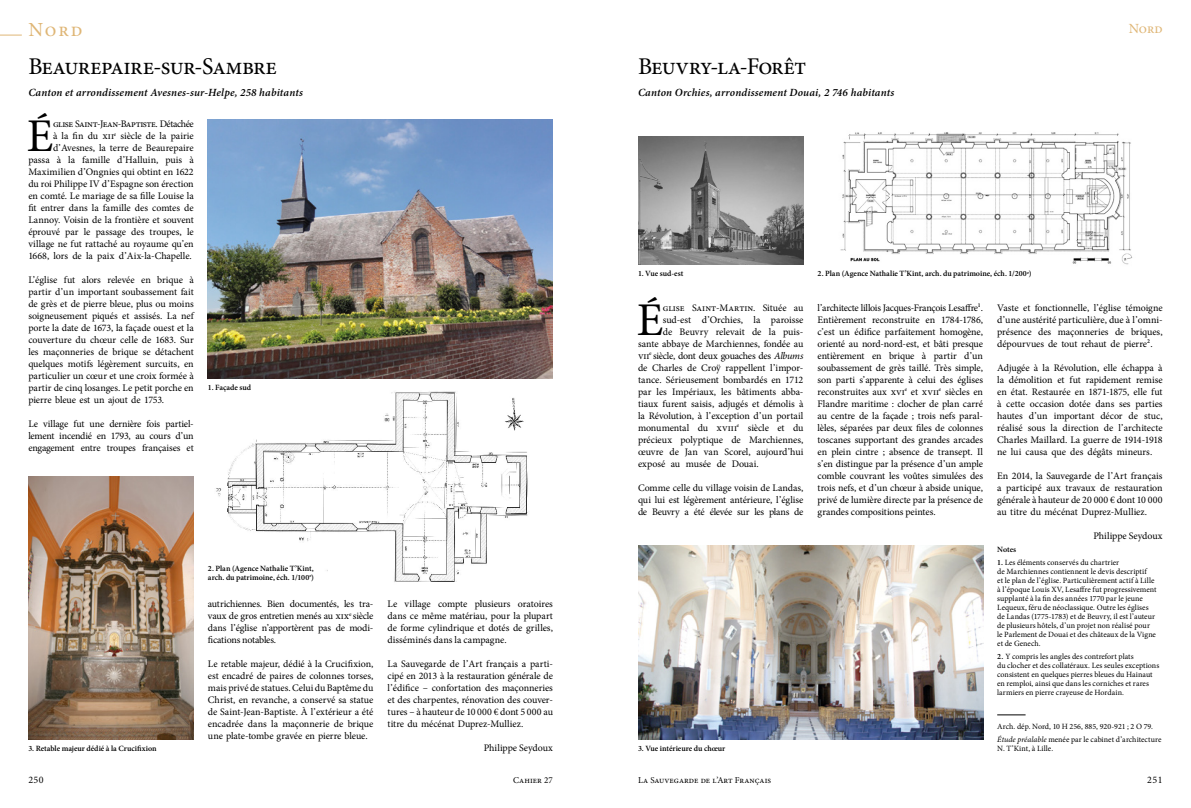
<style>
.page{position:relative;width:1191px;height:808px;background:#fff}
.page>*{position:absolute;margin:0;border:0;box-sizing:border-box;transform-origin:0 0}
.t1{font:46.9px "Minion Pro";color:#000}
.t2{font:24px "Minion Pro";letter-spacing:-.025em;color:#000}
.t3{font:20px "Minion Pro";color:#dfb676}
.t4{font:14px "Minion Pro";color:#dfb676}
.t5{font:italic 600 11px "Minion Pro";letter-spacing:.015em;color:#000}
.t6{font:10px/12px "Minion Pro";letter-spacing:-.015em;color:#000;text-align:justify}
.t7{font:9px "Minion Pro";letter-spacing:.005em;color:#000}
.t8{font:8px/9px "Minion Pro";letter-spacing:-.005em;color:#000}
.t9{font:600 8px/9px "Minion Pro";letter-spacing:-.005em;color:#000}
.s1{font-style:italic}
.s2{font-weight:600}
</style>
<div class="page">
<img style="left:216px;top:391px;width:312px;height:191px">
<svg style="left:0;top:35px;width:22px;height:1px"></svg>
<img style="left:208px;top:120px;width:345px;height:259px">
<img style="left:28px;top:476px;width:166px;height:263px">
<img style="left:638px;top:137px;width:165px;height:128px">
<img style="left:840px;top:132px;width:293px;height:133px">
<img style="left:638px;top:546px;width:345px;height:194px">
<svg style="left:997px;top:715px;width:28px;height:1px"></svg>
<h3 class="t3" style="left:28px;top:16px;width:56px">Nord</h3>
<h2 class="t2" style="left:28px;top:50px;width:250px">Beaurepaire-sur-Sambre</h2>
<p class="t5" style="left:28px;top:85px;width:276px">Canton et arrondissement Avesnes-sur-Helpe, 258 habitants</p>
<h1 class="t1" style="left:27px;top:105px;width:28px">É</h1>
<p class="t6" style="left:28px;top:118px;width:167px;text-align:right">glise Saint-Jean-Baptiste. Détachée<br>à la fin du xii<sup>e</sup> siècle de la pairie d’Avesnes, la terre de Beaurepaire<br>passa à la famille d’Halluin, puis à Maximilien d’Ongnies qui obtint en 1622 du roi Philippe IV d’Espagne son érection en comté. Le mariage de sa fille Louise la fit entrer dans la famille des comtes de Lannoy. Voisin de la frontière et souvent éprouvé par le passage des troupes, le village ne fut rattaché au royaume qu’en 1668, lors de la paix d’Aix-la-Chapelle.</p>
<p class="t6" style="left:28px;top:274px;width:168px">L’église fut alors relevée en brique à partir d’un important soubassement fait de grès et de pierre bleue, plus ou moins soigneusement piqués et assisés. La nef porte la date de 1673, la façade ouest et la couverture du chœur celle de 1683. Sur les maçonneries de brique se détachent quelques motifs légèrement surcuits, en particulier un cœur et une croix formée à partir de cinq losanges. Le petit porche en pierre bleue est un ajout de 1753.</p>
<p class="t6" style="left:28px;top:418px;width:167px">Le village fut une dernière fois partiel&shy;lement incendié en 1793, au cours d’un engagement entre troupes françaises et</p>
<p class="t9" style="left:208px;top:383px;width:45px">1. Façade sud</p>
<p class="t9" style="left:208px;top:564px;width:108px">2. Plan (Agence Nathalie T’Kint, arch. du patrimoine, éch. 1/100<sup>e</sup>)</p>
<p class="t6" style="left:208px;top:598px;width:167px">autrichiennes. Bien documentés, les tra&shy;vaux de gros entretien menés au xix<sup>e</sup> siècle dans l’église n’apportèrent pas de modi&shy;fications notables.</p>
<p class="t6" style="left:208px;top:658px;width:167px">Le retable majeur, dédié à la Crucifixion, est encadré de paires de colonnes torses, mais privé de statues. Celui du Baptême du Christ, en revanche, a conservé sa statue de Saint-Jean-Baptiste. À l’extérieur a été encadrée dans la maçonnerie de brique une plate-tombe gravée en pierre bleue.</p>
<p class="t6" style="left:387px;top:598px;width:167px">Le village compte plusieurs oratoires dans ce même matériau, pour la plupart de forme cylindrique et dotés de grilles, disséminés dans la campagne.</p>
<p class="t6" style="left:387px;top:658px;width:167px">La Sauvegarde de l’Art français a parti&shy;cipé en 2013 à la restauration générale de l’édifice – confortation des maçonneries et des charpentes, rénovation des couver&shy;tures – à hauteur de 10 000 € dont 5 000 au titre du mécénat Duprez-Mulliez.</p>
<p class="t9" style="left:28px;top:744px;width:130px">3. Retable majeur dédié à la Crucifixion</p>
<p class="t6" style="left:484px;top:742px;width:71px">Philippe Seydoux</p>
<h2 class="t2" style="left:638px;top:50px;width:170px">Beuvry-la-Forêt</h2>
<p class="t5" style="left:638px;top:85px;width:258px">Canton Orchies, arrondissement Douai, 2 746 habitants</p>
<p class="t9" style="left:638px;top:269px;width:47px">1. Vue sud-est</p>
<p class="t9" style="left:817px;top:269px;width:215px">2. Plan (Agence Nathalie T’Kint, arch. du patrimoine, éch. 1/200<sup>e</sup>)</p>
<h3 class="t4" style="left:1128px;top:20px;width:35px">Nord</h3>
<h1 class="t1" style="left:636px;top:288px;width:28px">É</h1>
<p class="t6" style="left:663px;top:301px;width:142px">glise Saint-Martin. Située au</p>
<p class="t6" style="left:663px;top:313px;width:142px">sud-est d’Orchies, la paroisse</p>
<p class="t6" style="left:663px;top:325px;width:142px">de Beuvry relevait de la puis-</p>
<p class="t6" style="left:638px;top:337px;width:167px">sante abbaye de Marchiennes, fondée au</p>
<p class="t6" style="left:638px;top:349px;width:167px">vii<sup>e</sup> siècle, dont deux gouaches des <span class="s1">Albums</span></p>
<p class="t6" style="left:638px;top:361px;width:167px">de Charles de Croÿ rappellent l’impor-</p>
<p class="t6" style="left:638px;top:373px;width:167px">tance. Sérieusement bombardés en 1712</p>
<p class="t6" style="left:638px;top:385px;width:167px">par les Impériaux, les bâtiments abba-</p>
<p class="t6" style="left:638px;top:397px;width:167px">tiaux furent saisis, adjugés et démolis à</p>
<p class="t6" style="left:638px;top:409px;width:167px">la Révolution, à l’exception d’un portail</p>
<p class="t6" style="left:638px;top:421px;width:167px">monumental du xviii<sup>e</sup> siècle et du</p>
<p class="t6" style="left:638px;top:433px;width:167px">précieux polyptique de Marchiennes,</p>
<p class="t6" style="left:638px;top:445px;width:167px">œuvre de Jan van Scorel, aujourd’hui</p>
<p class="t6" style="left:638px;top:457px;width:122px">exposé au musée de Douai.</p>
<p class="t6" style="left:638px;top:481px;width:167px">Comme celle du village voisin de Landas, qui lui est légèrement antérieure, l’église de Beuvry a été élevée sur les plans de</p>
<p class="t9" style="left:638px;top:744px;width:89px">3. Vue intérieure du chœur</p>
<p class="t6" style="left:817px;top:301px;width:167px">l’architecte lillois Jacques-François Lesaffre<sup>1</sup>.<br>Entièrement reconstruite en 1784-1786, c’est un édifice parfaitement homogène, orienté au nord-nord-est, et bâti presque entièrement en brique à partir d’un soubassement de grès taillé. Très simple, son parti s’apparente à celui des églises reconstruites aux xvi<sup>e</sup> et xvii<sup>e</sup> siècles en Flandre maritime : clocher de plan carré au centre de la façade ; trois nefs paral&shy;lèles, séparées par deux files de colonnes toscanes supportant des grandes arcades en plein cintre ; absence de transept. Il s’en distingue par la présence d’un ample comble couvrant les voûtes simulées des trois nefs, et d’un chœur à abside unique, privé de lumière directe par la présence de grandes compositions peintes.</p>
<p class="t6" style="left:997px;top:301px;width:167px">Vaste et fonctionnelle, l’église témoigne d’une austérité particulière, due à l’omni&shy;présence des maçonneries de briques, dépourvues de tout rehaut de pierre<sup>2</sup>.</p>
<p class="t6" style="left:997px;top:361px;width:167px">Adjugée à la Révolution, elle échappa à la démolition et fut rapidement remise en état. Restaurée en 1871-1875, elle fut à cette occasion dotée dans ses parties hautes d’un important décor de stuc, réalisé sous la direction de l’architecte Charles Maillard. La guerre de 1914-1918 ne lui causa que des dégâts mineurs.</p>
<p class="t6" style="left:997px;top:469px;width:167px">En 2014, la Sauvegarde de l’Art français a participé aux travaux de restauration générale à hauteur de 20 000 € dont 10 000 au titre du mécénat Duprez-Mulliez.</p>
<p class="t6" style="left:1093px;top:529px;width:71px">Philippe Seydoux</p>
<p class="t9" style="left:997px;top:545px;width:21px">Notes</p>
<p class="t8" style="left:997px;top:558px;width:161px"><span class="s2">1.</span> Les éléments conservés du chartrier<br>de Marchiennes contiennent le devis descriptif<br>et le plan de l’église. Particulièrement actif à Lille à l’époque Louis XV, Lesaffre fut progressivement supplanté à la fin des années 1770 par le jeune Lequeux, féru de néoclassique. Outre les églises de Landas (1775-1783) et de Beuvry, il est l’auteur de plusieurs hôtels, d’un projet non réalisé pour le Parlement de Douai et des châteaux de la Vigne et de Genech.</p>
<p class="t8" style="left:997px;top:652px;width:164px"><span class="s2">2.</span> Y compris les angles des contrefort plats<br>du clocher et des collatéraux. Les seules exceptions consistent en quelques pierres bleues du Hainaut en remploi, ainsi que dans les corniches et rares larmiers en pierre crayeuse de Hordain.</p>
<p class="t8" style="left:997px;top:720px;width:166px;line-height:13.3px">Arch. dép. Nord, 10 H 256, 885, 920-921 ; 2 O 79.<br><span class="s1">Étude préalable</span> menée par le cabinet d’architecture</p>
<p class="t8" style="left:997px;top:744px;width:57px">N. T’Kint, à Lille.</p>
<p class="t6" style="left:28px;top:774px;width:17px">250</p>
<p class="t7" style="left:513px;top:774px;width:41px">Cahier 27</p>
<p class="t7" style="left:638px;top:774px;width:135px">La Sauvegarde de l’Art Français</p>
<p class="t6" style="left:1147px;top:774px;width:17px">251</p>
</div>
